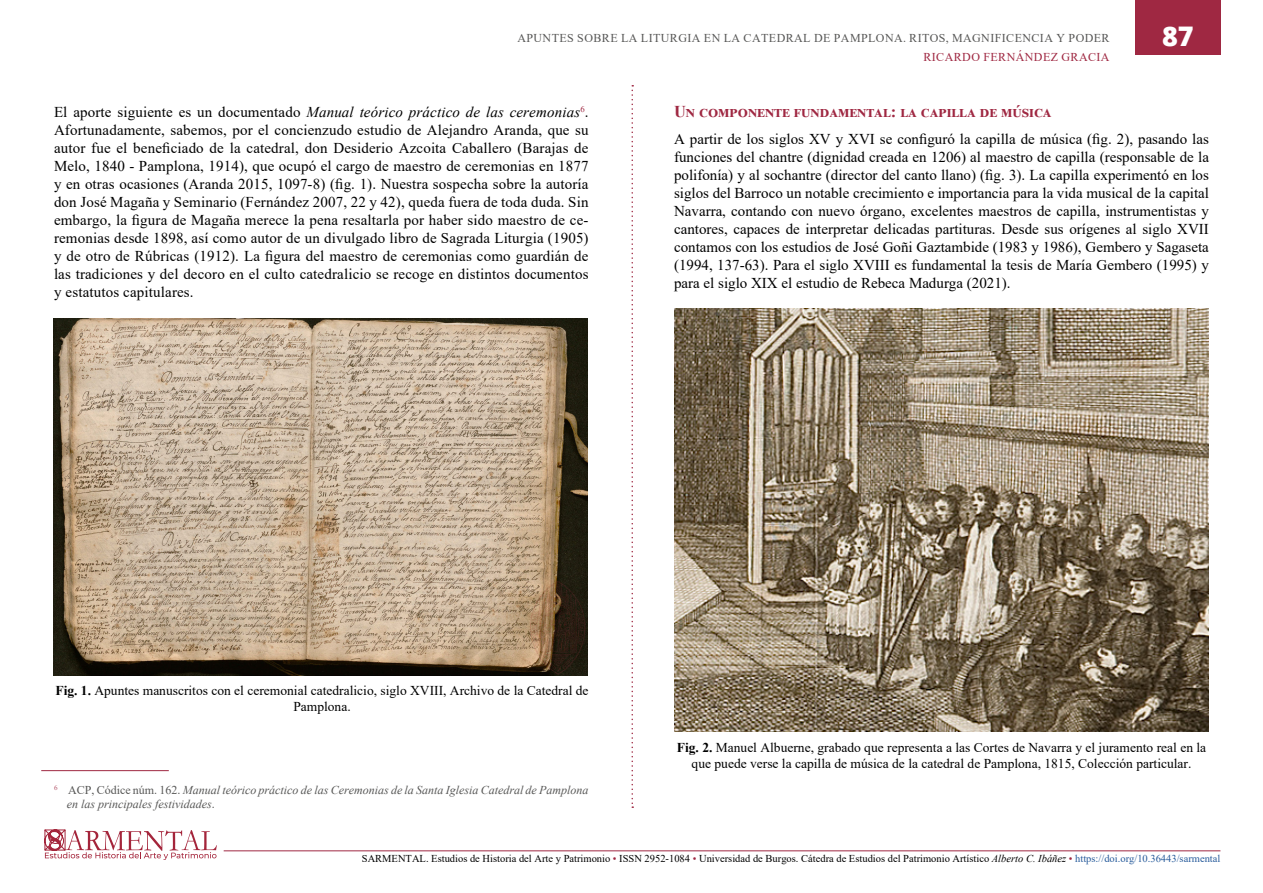
<style>
.page{position:relative;width:1263px;height:893px;background:#fff}
.page>*{position:absolute;margin:0;border:0;box-sizing:border-box;transform-origin:0 0}
.t1{font:800 27px "Open Sans";color:#fff}
.t2{font:700 16.5px "Times New Roman";color:#9f2842}
.t3{font:15px/18px "Times New Roman";letter-spacing:.005em;color:#000;text-align:justify}
.t4{font:13.5px/16.2px "Times New Roman";color:#000;text-align:center}
.t5{font:italic 12px/14.4px "Times New Roman";color:#575756}
.t6{font:12px "Times New Roman";letter-spacing:.035em;color:#575756}
.t7{font:12px "Times New Roman";letter-spacing:.035em;color:#9f2842}
.t8{font:10.5px "Times New Roman";color:#000}
.s1{font-style:italic}
.s2{font-weight:700}
.s3{font-style:normal}
.s4{color:#9f2842}
.s5{color:#275b9b}
</style>
<div class="page">
<svg style="left:631px;top:85px;width:2px;height:723px"></svg>
<div style="left:1135px;top:0;width:85px;height:54px;background:#9f2842"></div>
<svg style="left:45px;top:829px;width:172px;height:31px"></svg>
<hr style="left:224px;top:850px;width:996px;height:1px;background:#9f2842">
<img style="left:674px;top:308px;width:535px;height:423px">
<img style="left:53px;top:319px;width:535px;height:356px">
<hr style="left:41px;top:770px;width:128px;height:1px;background:#9f2842">
<p class="t6" style="left:517px;top:30px;width:594px">APUNTES SOBRE LA LITURGIA EN LA CATEDRAL DE PAMPLONA. RITOS, MAGNIFICENCIA Y PODER</p>
<p class="t7" style="left:923px;top:49px;width:188px">RICARDO FERNÁNDEZ GRACIA</p>
<h1 class="t1" style="left:1162px;top:15px;width:33px">87</h1>
<p class="t3" style="left:54px;top:102px;width:536px">El aporte siguiente es un documentado <span class="s1">Manual teórico práctico de las ceremonias</span><sup>6</sup>.<br>Afortunadamente, sabemos, por el concienzudo estudio de Alejandro Aranda, que su autor fue el beneficiado de la catedral, don Desiderio Azcoita Caballero (Barajas de Melo, 1840 - Pamplona, 1914), que ocupó el cargo de maestro de ceremonias en 1877 y en otras ocasiones (Aranda 2015, 1097-8) (fig. 1). Nuestra sospecha sobre la autoría don José Magaña y Seminario (Fernández 2007, 22 y 42), queda fuera de toda duda. Sin embargo, la figura de Magaña merece la pena resaltarla por haber sido maestro de ce&shy;remonias desde 1898, así como autor de un divulgado libro de Sagrada Liturgia (1905) y de otro de Rúbricas (1912). La figura del maestro de ceremonias como guardián de las tradiciones y del decoro en el culto catedralicio se recoge en distintos documentos y estatutos capitulares.</p>
<p class="t2" style="left:674px;top:100px;width:379px">Un componente fundamental: la capilla de música</p>
<p class="t3" style="left:674px;top:129px;width:536px">A partir de los siglos XV y XVI se configuró la capilla de música (fig. 2), pasando las funciones del chantre (dignidad creada en 1206) al maestro de capilla (responsable de la polifonía) y al sochantre (director del canto llano) (fig. 3). La capilla experimentó en los siglos del Barroco un notable crecimiento e importancia para la vida musical de la capital Navarra, contando con nuevo órgano, excelentes maestros de capilla, instrumentistas y cantores, capaces de interpretar delicadas partituras. Desde sus orígenes al siglo XVII contamos con los estudios de José Goñi Gaztambide (1983 y 1986), Gembero y Sagaseta (1994, 137-63). Para el siglo XVIII es fundamental la tesis de María Gembero (1995) y para el siglo XIX el estudio de Rebeca Madurga (2021).</p>
<p class="t4" style="left:55px;top:682px;width:535px"><span class="s2">Fig. 1.</span> Apuntes manuscritos con el ceremonial catedralicio, siglo XVIII, Archivo de la Catedral de<br>Pamplona.</p>
<p class="t5" style="left:67px;top:782px;width:523px;text-indent:-13px"><sup>6</sup> <span class="s3">ACP, Códice núm. 162.</span> Manual teórico práctico de las Ceremonias de la Santa Iglesia Catedral de Pamplona en las principales festividades<span class="s3">.</span></p>
<p class="t4" style="left:677px;top:739px;width:531px"><span class="s2">Fig. 2.</span> Manuel Albuerne, grabado que representa a las Cortes de Navarra y el juramento real en la que puede verse la capilla de música de la catedral de Pamplona, 1815, Colección particular.</p>
<p class="t8" style="left:362px;top:851px;width:860px">SARMENTAL. Estudios de Historia del Arte y Patrimonio <span class="s4">•</span> ISSN 2952-1084 <span class="s4">•</span> Universidad de Burgos. Cátedra de Estudios del Patrimonio Artístico <span class="s1">Alberto C. Ibáñez</span> <span class="s4">•</span> <span class="s5">https://doi.org/10.36443/sarmental</span></p>
</div>
